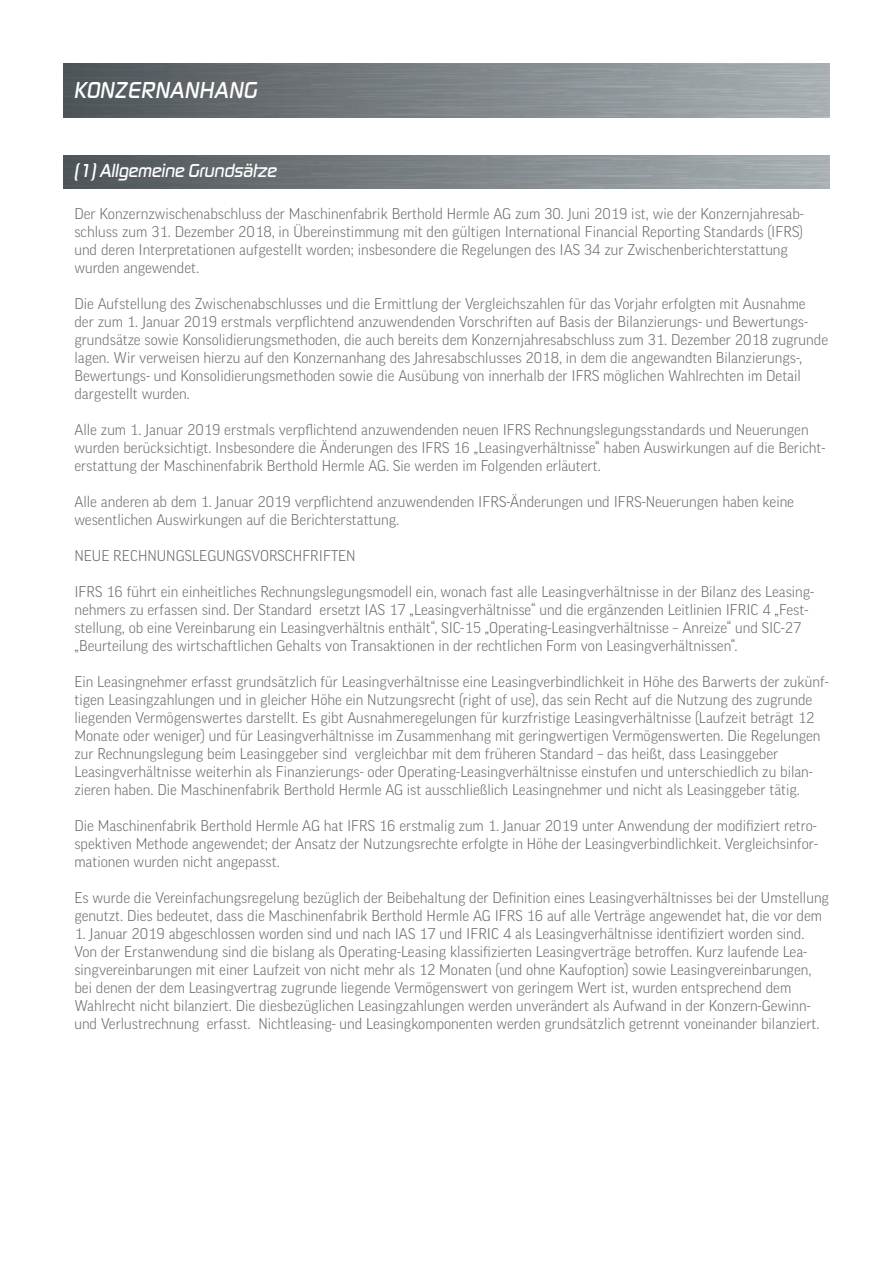
<style>
.page{position:relative;width:893px;height:1263px;background:#fff}
.page>*{position:absolute;margin:0;border:0;box-sizing:border-box;transform-origin:0 0}
.t1{font:italic 500 24px "Digital Sans EFCE";letter-spacing:.03em;color:#fff}
.t2{font:italic 500 19.5px "Digital Sans EFCE";letter-spacing:-.015em;color:#fff}
.t3{font:300 15px/18px "Good Pro";color:#6c6d70}
</style>
<div class="page">
<img style="left:64px;top:155px;width:765px;height:34px">
<img style="left:64px;top:64px;width:765px;height:54px">
<h1 class="t1" style="left:74px;top:76px;width:185px">KONZERNANHANG</h1>
<h2 class="t2" style="left:74px;top:159px;width:204px">(1) Allgemeine Grundsätze</h2>
<p class="t3" style="left:74px;top:204px;width:731px">Der Konzernzwischenabschluss der Maschinenfabrik Berthold Hermle AG zum 30. Juni 2019 ist, wie der Konzernjahresab&shy;schluss zum 31. Dezember 2018, in Übereinstimmung mit den gültigen International Financial Reporting Standards (IFRS) und deren Interpretationen aufgestellt worden; insbesondere die Regelungen des IAS 34 zur Zwischenberichterstattung wurden angewendet.</p>
<p class="t3" style="left:74px;top:294px;width:755px">Die Aufstellung des Zwischenabschlusses und die Ermittlung der Vergleichszahlen für das Vorjahr erfolgten mit Ausnahme der zum 1. Januar 2019 erstmals verpflichtend anzuwendenden Vorschriften auf Basis der Bilanzierungs- und Bewertungs&shy;grundsätze sowie Konsolidierungsmethoden, die auch bereits dem Konzernjahresabschluss zum 31. Dezember 2018 zugrunde lagen. Wir verweisen hierzu auf den Konzernanhang des Jahresabschlusses 2018, in dem die angewandten Bilanzierungs-, Bewertungs- und Konsolidierungsmethoden sowie die Ausübung von innerhalb der IFRS möglichen Wahlrechten im Detail dargestellt wurden.</p>
<p class="t3" style="left:74px;top:420px;width:752px">Alle zum 1. Januar 2019 erstmals verpflichtend anzuwendenden neuen IFRS Rechnungslegungsstandards und Neuerungen wurden berücksichtigt. Insbesondere die Änderungen des IFRS 16 „Leasingverhältnisse“ haben Auswirkungen auf die Bericht&shy;erstattung der Maschinenfabrik Berthold Hermle AG. Sie werden im Folgenden erläutert.</p>
<p class="t3" style="left:74px;top:492px;width:721px">Alle anderen ab dem 1. Januar 2019 verpflichtend anzuwendenden IFRS-Änderungen und IFRS-Neuerungen haben keine wesentlichen Auswirkungen auf die Berichterstattung.</p>
<p class="t3" style="left:74px;top:546px;width:283px">NEUE RECHNUNGSLEGUNGSVORSCHFRIFTEN</p>
<p class="t3" style="left:74px;top:582px;width:741px">IFRS 16 führt ein einheitliches Rechnungslegungsmodell ein, wonach fast alle Leasingverhältnisse in der Bilanz des Leasing&shy;nehmers zu erfassen sind. Der Standard ersetzt IAS 17 „Leasingverhältnisse“ und die ergänzenden Leitlinien IFRIC 4 „Fest&shy;stellung, ob eine Vereinbarung ein Leasingverhältnis enthält“, SIC-15 „Operating-Leasingverhältnisse – Anreize“ und SIC-27 „Beurteilung des wirtschaftlichen Gehalts von Transaktionen in der rechtlichen Form von Leasingverhältnissen“.</p>
<p class="t3" style="left:74px;top:672px;width:756px">Ein Leasingnehmer erfasst grundsätzlich für Leasingverhältnisse eine Leasingverbindlichkeit in Höhe des Barwerts der zukünf&shy;tigen Leasingzahlungen und in gleicher Höhe ein Nutzungsrecht (right of use), das sein Recht auf die Nutzung des zugrunde liegenden Vermögenswertes darstellt. Es gibt Ausnahmeregelungen für kurzfristige Leasingverhältnisse (Laufzeit beträgt 12<br>Monate oder weniger) und für Leasingverhältnisse im Zusammenhang mit geringwertigen Vermögenswerten. Die Regelungen zur Rechnungslegung beim Leasinggeber sind vergleichbar mit dem früheren Standard – das heißt, dass Leasinggeber Leasingverhältnisse weiterhin als Finanzierungs- oder Operating-Leasingverhältnisse einstufen und unterschiedlich zu bilan&shy;zieren haben. Die Maschinenfabrik Berthold Hermle AG ist ausschließlich Leasingnehmer und nicht als Leasinggeber tätig.</p>
<p class="t3" style="left:74px;top:816px;width:745px;text-align:justify">Die Maschinenfabrik Berthold Hermle AG hat IFRS 16 erstmalig zum 1. Januar 2019 unter Anwendung der modifiziert retro&shy;spektiven Methode angewendet; der Ansatz der Nutzungsrechte erfolgte in Höhe der Leasingverbindlichkeit. Vergleichsinfor&shy;mationen wurden nicht angepasst.</p>
<p class="t3" style="left:74px;top:888px;width:756px">Es wurde die Vereinfachungsregelung bezüglich der Beibehaltung der Definition eines Leasingverhältnisses bei der Umstellung genutzt. Dies bedeutet, dass die Maschinenfabrik Berthold Hermle AG IFRS 16 auf alle Verträge angewendet hat, die vor dem</p>
<p class="t3" style="left:74px;top:924px;width:747px">1. Januar 2019 abgeschlossen worden sind und nach IAS 17 und IFRIC 4 als Leasingverhältnisse identifiziert worden sind.<br>Von der Erstanwendung sind die bislang als Operating-Leasing klassifizierten Leasingverträge betroffen. Kurz laufende Lea&shy;singvereinbarungen mit einer Laufzeit von nicht mehr als 12 Monaten (und ohne Kaufoption) sowie Leasingvereinbarungen, bei denen der dem Leasingvertrag zugrunde liegende Vermögenswert von geringem Wert ist, wurden entsprechend dem Wahlrecht nicht bilanziert. Die diesbezüglichen Leasingzahlungen werden unverändert als Aufwand in der Konzern-Gewinn&shy;und Verlustrechnung erfasst. Nichtleasing- und Leasingkomponenten werden grundsätzlich getrennt voneinander bilanziert.</p>
</div>
